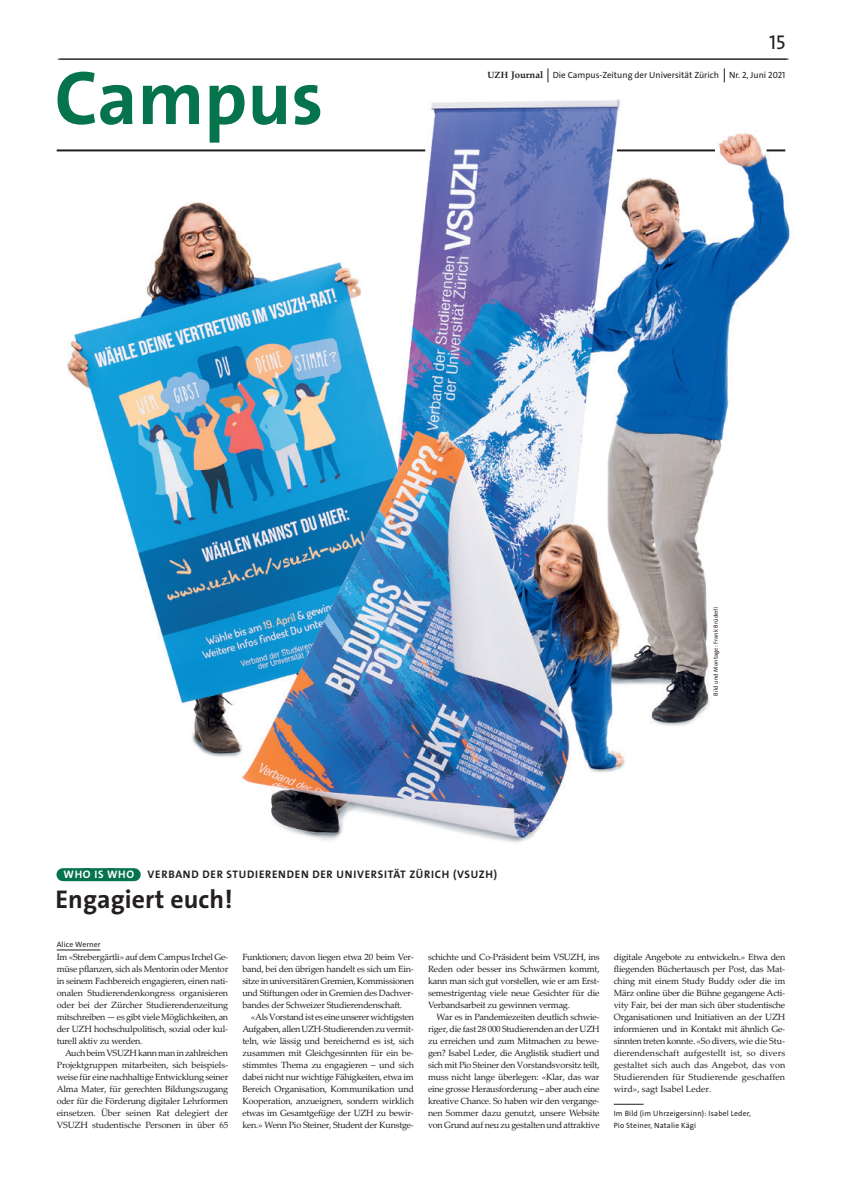
<style>
.page{position:relative;width:842px;height:1191px;background:#fff}
.page>*{position:absolute;margin:0;border:0;box-sizing:border-box;transform-origin:0 0}
.t1{font:77px "The Sans LP7 Bld";color:#05734b}
.t2{font:25.7px "The Sans LP7 Bld";letter-spacing:.005em;color:#231f20}
.t3{font:20px "The Sans LP5 Plain";color:#231f20}
.t4{font:11px "The Sans LP7 Bld";letter-spacing:.065em;color:#231f20}
.t5{font:9px/12px "Palatino Linotype";letter-spacing:-.025em;color:#231f20;text-align:justify}
.t6{font:9px "The Sans LP5 Plain";color:#231f20}
.t7{font:7.7px/12px "The Sans LP5 Plain";letter-spacing:.02em;color:#231f20}
.t8{font:6px "The Sans LP5 Plain";letter-spacing:.02em;color:#231f20}
.s1{font-family:"Palatino Linotype";font-weight:700}
.s2{font-family:"Palatino Linotype";font-weight:700;font-size:9.5px}
.s3{color:#fff}
</style>
<div class="page">
<svg style="left:548px;top:68px;width:1px;height:14px"></svg>
<svg style="left:724px;top:68px;width:1px;height:14px"></svg>
<img style="left:57px;top:99px;width:733px;height:744px">
<hr style="left:57px;top:149px;width:368px;height:2px;background:#231f20">
<hr style="left:617px;top:149px;width:98px;height:2px;background:#231f20">
<svg style="left:766px;top:149px;width:19px;height:2px"></svg>
<hr style="left:58px;top:59px;width:728px;height:1px;background:#231f20">
<hr style="left:60px;top:59px;width:728px;height:1px;background:#231f20">
<svg style="left:614px;top:1104px;width:29px;height:1px"></svg>
<hr style="left:57px;top:949px;width:44px;height:1px;background:#231f20">
<svg style="left:63px;top:868px;width:71px;height:13px"></svg>
<h1 class="t1" style="left:55px;top:49px;width:270px">Campus</h1>
<h3 class="t3" style="left:769px;top:30px;width:18px">15</h3>
<p class="t6" style="left:487px;top:70px;width:299px"><span class="s1">UZH</span> <span class="s2">Journal</span> Die Campus-Zeitung der Universität Zürich Nr. 2, Juni 2021</p>
<p class="t8" style="left:712px;top:695px;width:91px;rotate:-90deg">Bild und Montage: Frank Brüderli</p>
<p class="t4" style="left:64px;top:867px;width:435px"><span class="s3">WHO IS WHO</span> VERBAND DER STUDIERENDEN DER UNIVERSITÄT ZÜRICH (VSUZH)</p>
<h2 class="t2" style="left:55px;top:883px;width:179px">Engagiert euch!</h2>
<p class="t7" style="left:57px;top:938px;width:45px">Alice Werner</p>
<p class="t5" style="left:57px;top:950px;width:173px">Im «Strebergärtli» auf dem Campus Irchel Ge&shy;müse pflanzen, sich als Mentorin oder Mentor in seinem Fachbereich engagieren, einen nati&shy;onalen Studierendenkongress organisieren oder bei der Zürcher Studierendenzeitung mitschreiben — es gibt viele Möglichkeiten, an der UZH hochschulpolitisch, sozial oder kul&shy;turell aktiv zu werden.</p>
<p class="t5" style="left:57px;top:1046px;width:173px;text-indent:9px">Auch beim VSUZH kann man in zahlreichen Projektgruppen mitarbeiten, sich beispiels&shy;weise für eine nachhaltige Entwicklung seiner Alma Mater, für gerechten Bildungszugang oder für die Förderung digitaler Lehrformen einsetzen. Über seinen Rat delegiert der VSUZH studentische Personen in über 65</p>
<p class="t5" style="left:242px;top:950px;width:173px">Funktionen; davon liegen etwa 20 beim Ver&shy;band, bei den übrigen handelt es sich um Ein&shy;sitze in universitären Gremien, Kommissionen und Stiftungen oder in Gremien des Dachver&shy;bandes der Schweizer Studierendenschaft.</p>
<p class="t5" style="left:242px;top:1010px;width:173px;text-indent:9px">«Als Vorstand ist es eine unserer wichtigsten Aufgaben, allen UZH-Studierenden zu vermit&shy;teln, wie lässig und bereichernd es ist, sich zusammen mit Gleichgesinnten für ein be&shy;stimmtes Thema zu engagieren – und sich dabei nicht nur wichtige Fähigkeiten, etwa im Bereich Organisation, Kommunikation und Kooperation, anzueignen, sondern wirklich etwas im Gesamtgefüge der UZH zu bewir&shy;ken.» Wenn Pio Steiner, Student der Kunstge-</p>
<p class="t5" style="left:428px;top:950px;width:173px">schichte und Co-Präsident beim VSUZH, ins Reden oder besser ins Schwärmen kommt, kann man sich gut vorstellen, wie er am Erst&shy;semestrigentag viele neue Gesichter für die Verbandsarbeit zu gewinnen vermag.</p>
<p class="t5" style="left:428px;top:1010px;width:173px;text-indent:9px">War es in Pandemiezeiten deutlich schwie&shy;riger, die fast 28 000 Studierenden an der UZH zu erreichen und zum Mitmachen zu bewe&shy;gen? Isabel Leder, die Anglistik studiert und sich mit Pio Steiner den Vorstandsvorsitz teilt, muss nicht lange überlegen: «Klar, das war eine grosse Herausforderung – aber auch eine kreative Chance. So haben wir den vergange&shy;nen Sommer dazu genutzt, unsere Website von Grund auf neu zu gestalten und attraktive</p>
<p class="t5" style="left:614px;top:950px;width:173px">digitale Angebote zu entwickeln.» Etwa den fliegenden Büchertausch per Post, das Mat&shy;ching mit einem Study Buddy oder die im März online über die Bühne gegangene Acti&shy;vity Fair, bei der man sich über studentische Organisationen und Initiativen an der UZH informieren und in Kontakt mit ähnlich Ge&shy;sinnten treten konnte. «So divers, wie die Stu&shy;dierendenschaft aufgestellt ist, so divers gestaltet sich auch das Angebot, das von Studierenden für Studierende geschaffen wird», sagt Isabel Leder.</p>
<p class="t7" style="left:614px;top:1107px;width:139px">Im Bild (im Uhrzeigersinn): Isabel Leder,<br>Pio Steiner, Natalie Kägi</p>
</div>
